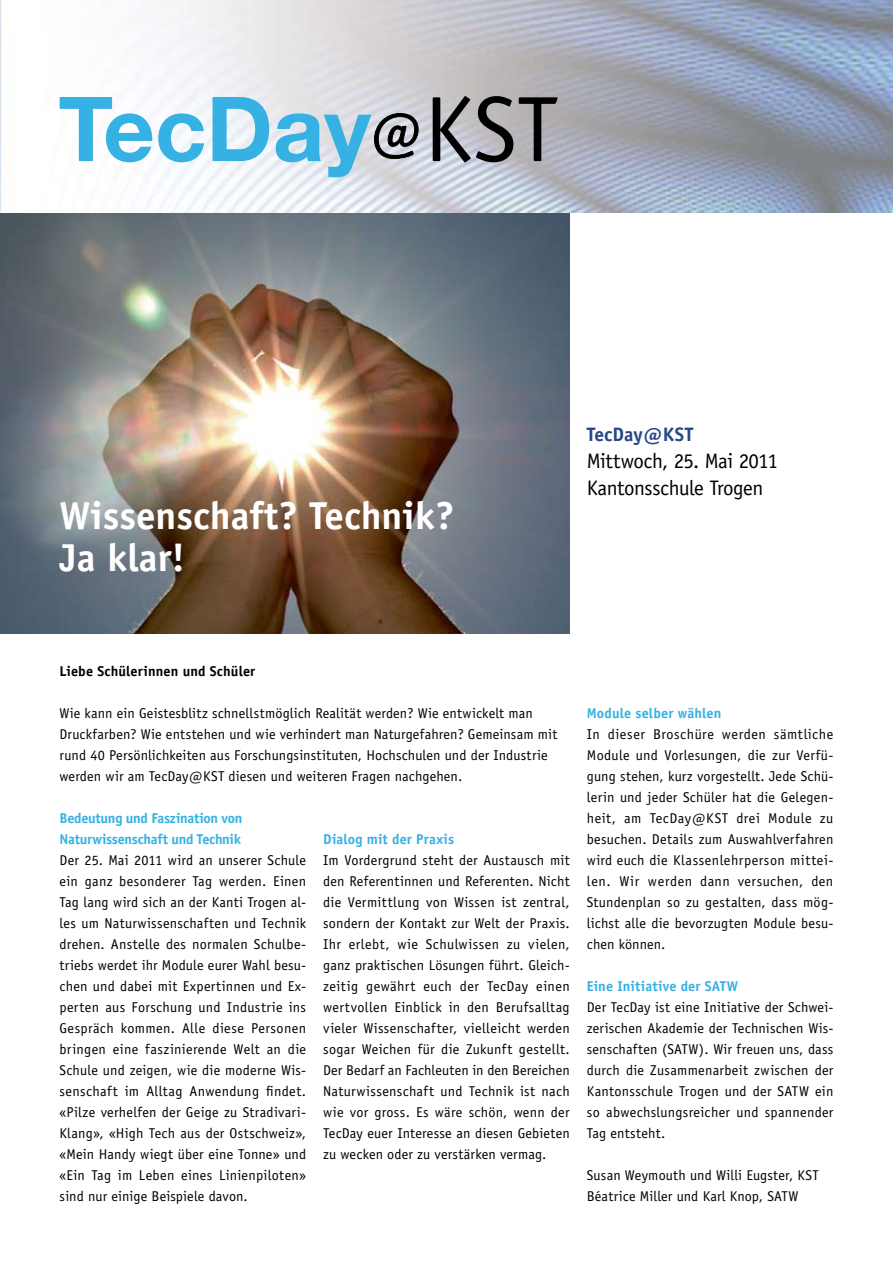
<style>
.page{position:relative;width:893px;height:1263px;background:#fff}
.page>*{position:absolute;margin:0;border:0;box-sizing:border-box;transform-origin:0 0}
.t1{font:700 89.7px "Helvetica Neue";color:#36b1e3}
.t2{font:700 39px/42px "Officina Sans";color:#fff}
.t3{font:21px/27px "Officina Sans";letter-spacing:-.025em;color:#000}
.t4{font:700 19.5px "Officina Sans";color:#284786}
.t5{font:14.25px/21px "Officina Sans";letter-spacing:.01em;color:#000;text-align:justify}
.t6{font:700 14.25px "Officina Sans";color:#36b1e3}
.t7{font:700 14.25px/21px "Officina Sans";letter-spacing:-.02em;color:#36b1e3}
.t8{font:700 14.25px "Officina Sans";letter-spacing:.01em;color:#000}
.s1{font-family:"Officina Sans";font-weight:400;font-size:54px;color:#000}
.s2{font-family:"Officina Sans";font-weight:400;font-size:93px;color:#000}
</style>
<div class="page">
<img style="left:0;top:213px;width:570px;height:421px">
<img style="left:0;top:0;width:893px;height:213px">
<svg style="left:374px;top:113px;width:45px;height:46px;background:#b0b1b9"></svg>
<h1 class="t1" style="left:58px;top:74px;width:501px">TecDay<span class="s1">@</span><span class="s2">KST</span></h1>
<h2 class="t2" style="left:60px;top:494px;width:397px">Wissenschaft? Technik?<br>Ja klar!</h2>
<h3 class="t4" style="left:587px;top:422px;width:108px">TecDay@KST</h3>
<h3 class="t3" style="left:587px;top:447px;width:192px">Mittwoch, 25. Mai 2011<br>Kantonsschule Trogen</h3>
<p class="t8" style="left:60px;top:662px;width:197px">Liebe Schülerinnen und Schüler</p>
<p class="t5" style="left:60px;top:702px;width:499px;text-align:left">Wie kann ein Geistesblitz schnellstmöglich Realität werden? Wie entwickelt man Druckfarben? Wie entstehen und wie verhindert man Naturgefahren? Gemeinsam mit rund 40 Persönlichkeiten aus Forschungsinstituten, Hochschulen und der Industrie werden wir am TecDay@KST diesen und weiteren Fragen nachgehen.</p>
<p class="t7" style="left:60px;top:807px;width:184px">Bedeutung und Faszination von<br>Naturwissenschaft und Technik</p>
<p class="t5" style="left:60px;top:849px;width:248px">Der 25. Mai 2011 wird an unserer Schule ein ganz besonderer Tag werden. Einen Tag lang wird sich an der Kanti Trogen al&shy;les um Naturwissenschaften und Technik drehen. Anstelle des normalen Schulbe&shy;triebs werdet ihr Module eurer Wahl besu&shy;chen und dabei mit Expertinnen und Ex&shy;perten aus Forschung und Industrie ins Gespräch kommen. Alle diese Personen bringen eine faszinierende Welt an die Schule und zeigen, wie die moderne Wis&shy;senschaft im Alltag Anwendung findet. «Pilze verhelfen der Geige zu Stradivari-Klang», «High Tech aus der Ostschweiz», «Mein Handy wiegt über eine Tonne» und «Ein Tag im Leben eines Linienpiloten» sind nur einige Beispiele davon.</p>
<p class="t6" style="left:323px;top:830px;width:132px">Dialog mit der Praxis</p>
<p class="t5" style="left:323px;top:849px;width:248px">Im Vordergrund steht der Austausch mit den Referentinnen und Referenten. Nicht die Vermittlung von Wissen ist zentral, sondern der Kontakt zur Welt der Praxis.<br>Ihr erlebt, wie Schulwissen zu vielen, ganz praktischen Lösungen führt. Gleich&shy;zeitig gewährt euch der TecDay einen wertvollen Einblick in den Berufsalltag vieler Wissenschafter, vielleicht werden sogar Weichen für die Zukunft gestellt.<br>Der Bedarf an Fachleuten in den Bereichen Naturwissenschaft und Technik ist nach wie vor gross. Es wäre schön, wenn der TecDay euer Interesse an diesen Gebieten zu wecken oder zu verstärken vermag.</p>
<p class="t6" style="left:587px;top:704px;width:136px">Module selber wählen</p>
<p class="t5" style="left:587px;top:723px;width:248px">In dieser Broschüre werden sämtliche Module und Vorlesungen, die zur Verfü&shy;gung stehen, kurz vorgestellt. Jede Schü&shy;lerin und jeder Schüler hat die Gelegen&shy;heit, am TecDay@KST drei Module zu besuchen. Details zum Auswahlverfahren wird euch die Klassenlehrperson mittei&shy;len. Wir werden dann versuchen, den Stundenplan so zu gestalten, dass mög&shy;lichst alle die bevorzugten Module besu&shy;chen können.</p>
<p class="t6" style="left:587px;top:977px;width:153px">Eine Initiative der SATW</p>
<p class="t5" style="left:587px;top:997px;width:248px">Der TecDay ist eine Initiative der Schwei&shy;zerischen Akademie der Technischen Wis&shy;senschaften (SATW). Wir freuen uns, dass durch die Zusammenarbeit zwischen der Kantonsschule Trogen und der SATW ein so abwechslungsreicher und spannender Tag entsteht.</p>
<p class="t5" style="left:587px;top:1165px;width:234px">Susan Weymouth und Willi Eugster, KST<br>Béatrice Miller und Karl Knop, SATW</p>
</div>
